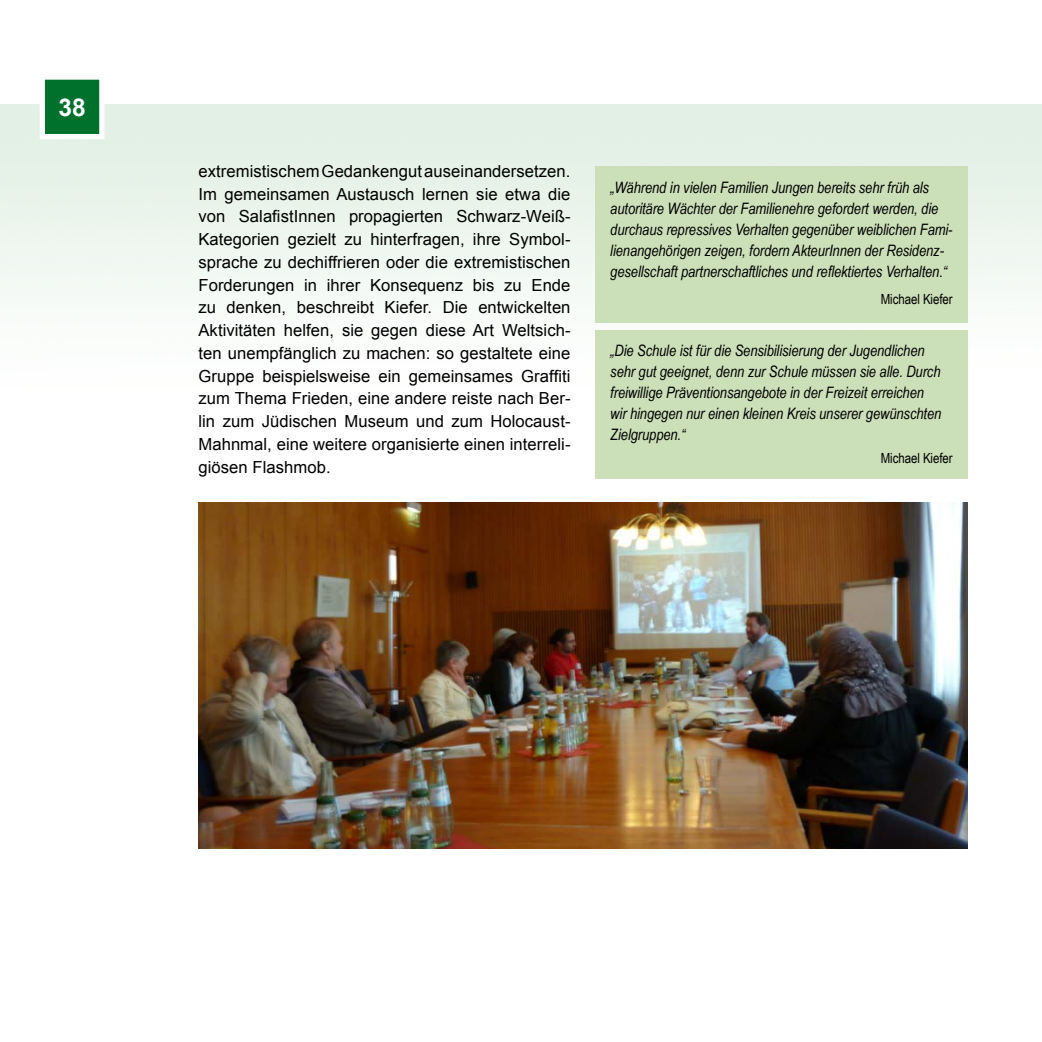
<style>
.page{position:relative;width:1042px;height:1042px;background:#fff}
.page>*{position:absolute;margin:0;border:0;box-sizing:border-box;transform-origin:0 0}
.t1{font:700 24.5px "Arial";color:#fff}
.t2{font:16.62px/22.8px "Arial";letter-spacing:.005em;color:#000;text-align:justify}
.t3{font:italic 15.75px/21px "Arial Narrow";letter-spacing:-.005em;color:#000}
.t4{font:14px "Arial Narrow";letter-spacing:-.005em;color:#000}
</style>
<div class="page">
<div style="left:42px;top:77px;width:60px;height:60px;background:#00702d"></div>
<div style="left:40px;top:74px;width:64px;height:65px;border:5px solid #fff"></div>
<div style="left:595px;top:330px;width:372px;height:149px;background:#cbdfb8"></div>
<div style="left:595px;top:166px;width:372px;height:156px;background:#cbdfb8"></div>
<img style="left:198px;top:503px;width:769px;height:345px">
<h1 class="t1" style="left:58px;top:90px;width:29px">38</h1>
<p class="t2" style="left:198px;top:159px;width:374px">extremistischem Gedankengut auseinandersetzen.<br>Im gemeinsamen Austausch lernen sie etwa die von SalafistInnen propagierten Schwarz-Weiß-Kategorien gezielt zu hinterfragen, ihre Symbol&shy;sprache zu dechiffrieren oder die extremistischen Forderungen in ihrer Konsequenz bis zu Ende zu denken, beschreibt Kiefer. Die entwickelten Aktivitäten helfen, sie gegen diese Art Weltsich&shy;ten unempfänglich zu machen: so gestaltete eine Gruppe beispielsweise ein gemeinsames Graffiti zum Thema Frieden, eine andere reiste nach Ber&shy;lin zum Jüdischen Museum und zum Holocaust-Mahnmal, eine weitere organisierte einen interreli&shy;giösen Flashmob.</p>
<p class="t3" style="left:610px;top:176px;width:344px">„Während in vielen Familien Jungen bereits sehr früh als autoritäre Wächter der Familienehre gefordert werden, die durchaus repressives Verhalten gegenüber weiblichen Fami&shy;lienangehörigen zeigen, fordern AkteurInnen der Residenz&shy;gesellschaft partnerschaftliches und reflektiertes Verhalten.“</p>
<p class="t4" style="left:881px;top:289px;width:73px">Michael Kiefer</p>
<p class="t3" style="left:610px;top:340px;width:332px">„Die Schule ist für die Sensibilisierung der Jugendlichen sehr gut geeignet, denn zur Schule müssen sie alle. Durch freiwillige Präventionsangebote in der Freizeit erreichen wir hingegen nur einen kleinen Kreis unserer gewünschten Zielgruppen.“</p>
<p class="t4" style="left:881px;top:448px;width:73px">Michael Kiefer</p>
</div>
